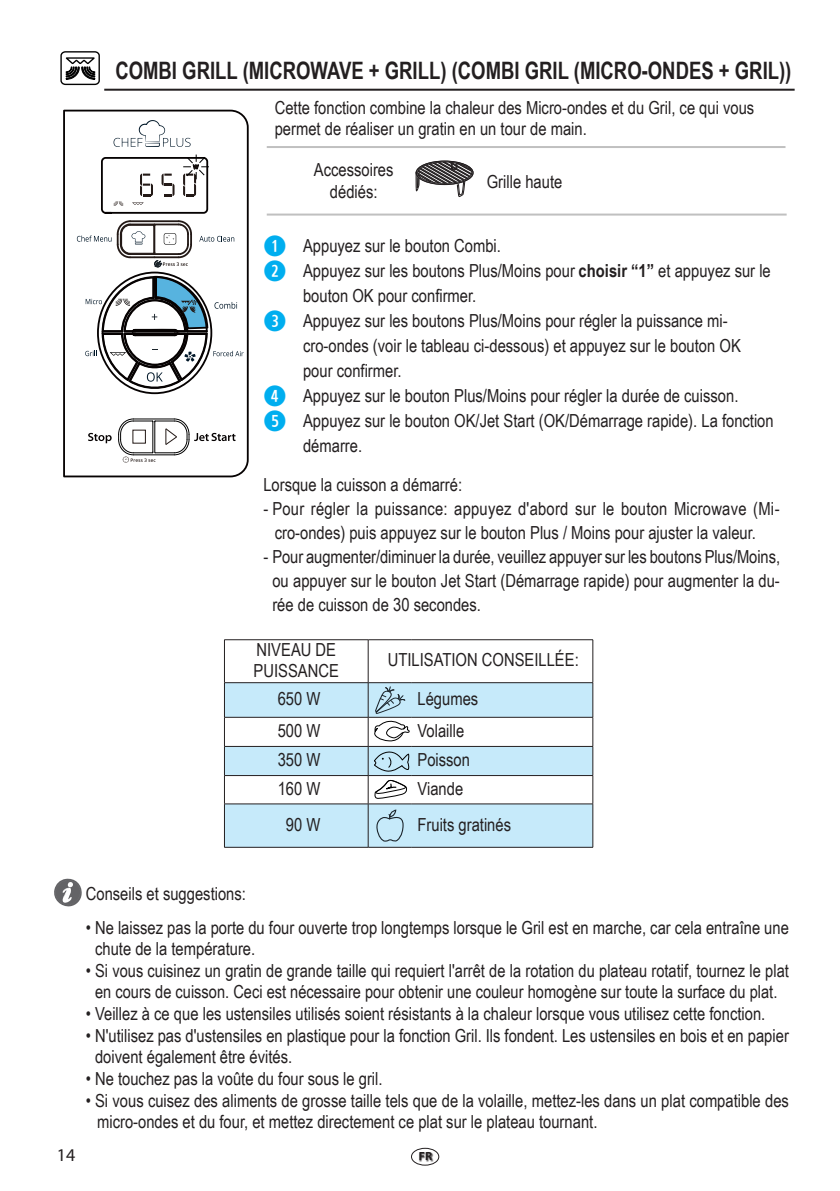
<style>
.page{position:relative;width:840px;height:1191px;background:#fff}
.page>*{position:absolute;margin:0;border:0;box-sizing:border-box;transform-origin:0 0}
.Para_Page_Headline{font:700 24px "Arial Narrow";color:#231f20;scale:.94 1}
.Para_Small_Caps_foll{font:18px/21.6px "Arial Narrow";color:#231f20}
.Para_Small_Caps{font:18px/24px "Arial Narrow";color:#231f20}
.Para_Small_Caps_Hang{font:18px/25px "Arial Narrow";color:#231f20}
.Para_Table_Small_Cap{font:18px/21.6px "Arial Narrow";color:#231f20}
.Para_Table_Power_Col{font:18px "Arial Narrow";color:#231f20}
.t1{font:18px "Myriad Pro";color:#231f20}
.t2{font:700 11.8px "Myriad Pro";color:#231f20}
.s1{font-family:"Combi Numerals";font-weight:700;font-size:28px;color:#00aeef}
.s2{font-weight:700}
.s3{font-style:inherit}
</style>
<div class="page">
<div style="left:411px;top:1147px;width:28px;height:18px;border:1px solid #231f20;border-radius:50%"></div>
<img style="left:417px;top:1149px;width:17px;height:16px">
<svg style="left:54px;top:878px;width:28px;height:29px"></svg>
<svg style="left:225px;top:683px;width:367px;height:164px;background:#bddfee"></svg>
<hr style="left:224px;top:639px;width:144px;height:1px;background:#231f20">
<hr style="left:368px;top:639px;width:43px;height:1px;background:#231f20">
<hr style="left:411px;top:639px;width:181px;height:1px;background:#231f20">
<hr style="left:224px;top:640px;width:1px;height:42px;background:#231f20">
<hr style="left:224px;top:683px;width:1px;height:34px;background:#231f20">
<hr style="left:224px;top:804px;width:1px;height:43px;background:#231f20">
<hr style="left:367px;top:804px;width:1px;height:43px;background:#231f20">
<hr style="left:592px;top:804px;width:1px;height:43px;background:#231f20">
<hr style="left:224px;top:847px;width:144px;height:1px;background:#231f20">
<hr style="left:368px;top:847px;width:43px;height:1px;background:#231f20">
<hr style="left:411px;top:847px;width:181px;height:1px;background:#231f20">
<hr style="left:367px;top:640px;width:1px;height:42px;background:#231f20">
<hr style="left:592px;top:640px;width:1px;height:42px;background:#231f20">
<hr style="left:224px;top:682px;width:144px;height:1px;background:#231f20">
<hr style="left:368px;top:682px;width:43px;height:1px;background:#231f20">
<hr style="left:367px;top:683px;width:1px;height:34px;background:#231f20">
<hr style="left:411px;top:682px;width:181px;height:1px;background:#231f20">
<hr style="left:592px;top:683px;width:1px;height:34px;background:#231f20">
<svg style="left:224px;top:686px;width:369px;height:156px"></svg>
<div style="left:416px;top:161px;width:57px;height:24px;border:1px solid #231f20;border-radius:50%"></div>
<svg style="left:415px;top:162px;width:56px;height:35px"></svg>
<hr style="left:266px;top:146px;width:519px;height:2px;background:#c0c0c0">
<hr style="left:266px;top:213px;width:520px;height:2px;background:#c0c0c0">
<div style="left:60px;top:51px;width:40px;height:34px;border:1px solid #030303;border-radius:4px"></div>
<svg style="left:65px;top:57px;width:31px;height:23px"></svg>
<hr style="left:104px;top:89px;width:690px;height:2px;background:#231f20">
<svg style="left:63px;top:109px;width:186px;height:368px"></svg>
<svg style="left:88px;top:433px;width:24px;height:10px"></svg>
<svg style="left:113px;top:120px;width:77px;height:27px"></svg>
<svg style="left:118px;top:418px;width:117px;height:44px"></svg>
<svg style="left:77px;top:157px;width:166px;height:255px"></svg>
<p class="Para_Page_Headline" style="left:115px;top:53px;width:720px">COMBI GRILL (MICROWAVE + GRILL) (COMBI GRIL (MICRO-ONDES + GRIL))</p>
<p class="Para_Small_Caps" style="left:274px;top:96px;width:481px;line-height:21.6px">Cette fonction combine la chaleur des Micro-ondes et du Gril, ce qui vous permet de réaliser un gratin en un tour de main.</p>
<p class="Para_Small_Caps_foll" style="left:314px;top:158px;width:81px;text-align:center">Accessoires dédiés:</p>
<p class="Para_Small_Caps_Hang" style="left:263px;top:232px;width:239px"><span class="s1">Q</span> Appuyez sur le bouton Combi.</p>
<p class="Para_Small_Caps_Hang" style="left:303px;top:257px;width:469px;text-indent:-40px"><span class="s1">W</span> Appuyez sur les boutons Plus/Moins pour <span class="s2">choisir “1</span><span class="s2">”</span> et appuyez sur le bouton OK pour confirmer.</p>
<p class="Para_Small_Caps_Hang" style="left:303px;top:307px;width:439px;text-indent:-40px"><span class="s1">E</span> Appuyez sur les boutons Plus/Moins pour régler la puissance mi&shy;cro-ondes (voir le tableau ci-dessous) et appuyez sur le bouton OK pour confirmer.</p>
<p class="Para_Small_Caps_Hang" style="left:263px;top:382px;width:476px"><span class="s1">R</span> Appuyez sur le bouton Plus/Moins pour régler la durée de cuisson<span class="s3">.</span></p>
<p class="Para_Small_Caps_Hang" style="left:303px;top:407px;width:472px;text-indent:-40px"><span class="s1">T</span> Appuyez sur le bouton OK/Jet Start (OK/Démarrage rapide). La fonction démarre.</p>
<p class="Para_Small_Caps" style="left:263px;top:471px;width:200px">Lorsque la cuisson a démarré:</p>
<p class="Para_Small_Caps" style="left:274px;top:495px;width:506px;text-indent:-11px">- Pour régler la puissance: appuyez d'abord sur le bouton Microwave (Mi&shy;cro-ondes) puis appuyez sur le bouton Plus / Moins pour ajuster la valeur.</p>
<p class="Para_Small_Caps" style="left:272px;top:543px;width:509px;text-align:justify;text-indent:-9px">- Pour augmenter/diminuer la durée, veuillez appuyer sur les boutons Plus/Moins, ou appuyer sur le bouton Jet Start (Démarrage rapide) pour augmenter la du&shy;rée de cuisson de 30 secondes.</p>
<p class="Para_Small_Caps_foll" style="left:486px;top:170px;width:77px">Grille haute</p>
<p class="Para_Table_Small_Cap" style="left:253px;top:638px;width:87px">NIVEAU DE<br>PUISSANCE</p>
<p class="Para_Table_Small_Cap" style="left:387px;top:648px;width:192px">UTILISATION CONSEILLÉE:</p>
<p class="Para_Table_Power_Col" style="left:277px;top:685px;width:44px">650 W</p>
<p class="Para_Small_Caps" style="left:417px;top:686px;width:62px">Légumes</p>
<p class="Para_Table_Power_Col" style="left:277px;top:717px;width:44px">500 W</p>
<p class="Para_Small_Caps" style="left:417px;top:718px;width:48px">Volaille</p>
<p class="Para_Table_Power_Col" style="left:277px;top:746px;width:44px">350 W</p>
<p class="Para_Small_Caps" style="left:417px;top:747px;width:54px">Poisson</p>
<p class="Para_Table_Power_Col" style="left:277px;top:775px;width:44px">160 W</p>
<p class="Para_Small_Caps" style="left:417px;top:776px;width:47px">Viande</p>
<p class="Para_Table_Power_Col" style="left:286px;top:811px;width:36px">90 W</p>
<p class="Para_Small_Caps" style="left:417px;top:812px;width:95px">Fruits gratinés</p>
<p class="Para_Small_Caps" style="left:86px;top:881px;width:161px">Conseils et suggestions:</p>
<p class="Para_Small_Caps_foll" style="left:95px;top:915px;width:695px;text-indent:-9px">• Ne laissez pas la porte du four ouverte trop longtemps lorsque le Gril est en marche, car cela entraîne une chute de la température.</p>
<p class="Para_Small_Caps_foll" style="left:86px;top:959px;width:704px;text-align:center">• Si vous cuisinez un gratin de grande taille qui requiert l'arrêt de la rotation du plateau rotatif, tournez le plat en cours de cuisson. Ceci est nécessaire pour obtenir une couleur homogène sur toute la surface du plat.</p>
<p class="Para_Small_Caps" style="left:86px;top:1001px;width:680px">• Veillez à ce que les ustensiles utilisés soient résistants à la chaleur lorsque vous utilisez cette fonction.</p>
<p class="Para_Small_Caps_foll" style="left:95px;top:1023px;width:695px;text-indent:-9px">• N'utilisez pas d'ustensiles en plastique pour la fonction Gril. Ils fondent. Les ustensiles en bois et en papier doivent également être évités.</p>
<p class="Para_Small_Caps_foll" style="left:86px;top:1067px;width:298px">• Ne touchez pas la voûte du four sous le gril.</p>
<p class="Para_Small_Caps_foll" style="left:97px;top:1088px;width:693px;text-indent:-11px">• Si vous cuisez des aliments de grosse taille tels que de la volaille, mettez-les dans un plat compatible des micro-ondes et du four, et mettez directement ce plat sur le plateau tournant.</p>
<p class="t1" style="left:57px;top:1143px;width:20px">14</p>
<p class="t2" style="left:418px;top:1149px;width:15px">FR</p>
</div>
